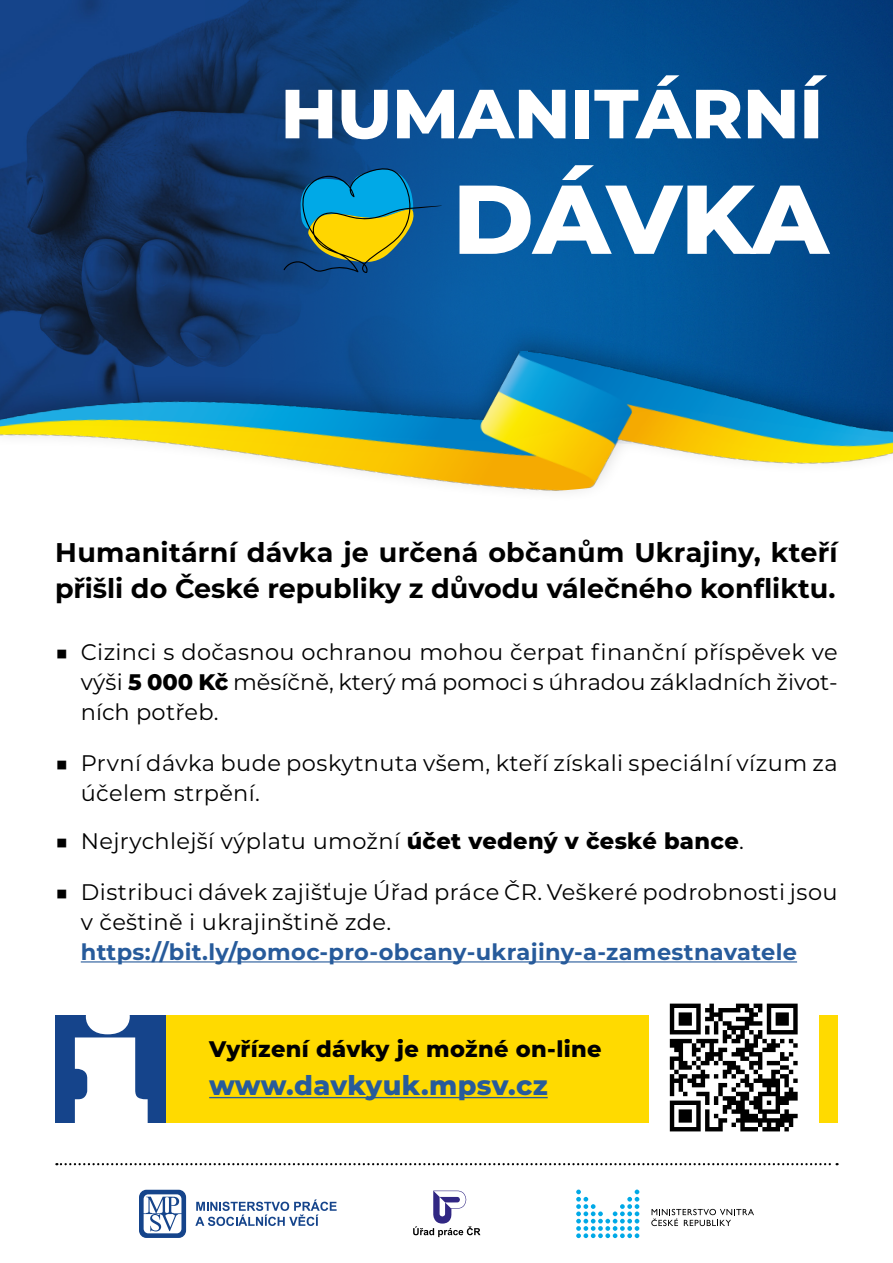
<style>
.page{position:relative;width:893px;height:1263px;background:#fff}
.page>*{position:absolute;margin:0;border:0;box-sizing:border-box;transform-origin:0 0}
.t1{font:800 97.5px "Montserrat";letter-spacing:-.025em;color:#fff}
.t2{font:800 69.3px "Montserrat";color:#fff}
.t3{font:700 27px/36px "Montserrat";color:#000}
.t4{font:800 27px "Montserrat";letter-spacing:.015em;color:#275b9b}
.t5{font:22.5px/30px "Montserrat";letter-spacing:.015em;color:#000}
.t6{font:700 22.5px "Montserrat";letter-spacing:.015em;color:#275b9b}
.t7{font:800 22.5px "Montserrat";letter-spacing:.015em;color:#000}
.s1{font-weight:800}
</style>
<div class="page">
<div style="left:55px;top:1015px;width:783px;height:108px;background:#ffda00"></div>
<img style="left:646px;top:0;width:247px;height:319px">
<img style="left:0;top:0;width:646px;height:319px">
<img style="left:0;top:319px;width:893px;height:173px">
<svg style="left:56px;top:1163px;width:782px;height:2px"></svg>
<hr style="left:81px;top:961px;width:716px;height:1px;background:#275b9b">
<hr style="left:209px;top:1097px;width:339px;height:1px;background:#275b9b">
<svg style="left:139px;top:1190px;width:47px;height:48px"></svg>
<svg style="left:195px;top:1199px;width:142px;height:27px"></svg>
<svg style="left:413px;top:1190px;width:67px;height:47px"></svg>
<svg style="left:651px;top:1209px;width:103px;height:17px"></svg>
<svg style="left:576px;top:1189px;width:63px;height:49px"></svg>
<div style="left:55px;top:1015px;width:111px;height:108px;background:#15448b"></div>
<svg style="left:75px;top:1015px;width:73px;height:108px"></svg>
<svg style="left:284px;top:168px;width:164px;height:105px;background:#3c7b7f"></svg>
<div style="left:649px;top:981px;width:169px;height:173px;background:#fff"></div>
<svg style="left:670px;top:1003px;width:128px;height:128px"></svg>
<h2 class="t2" style="left:281px;top:63px;width:544px">HUMANITÁRNÍ</h2>
<h1 class="t1" style="left:453px;top:148px;width:378px">DÁVKA</h1>
<p class="t3" style="left:55px;top:533px;width:784px">Humanitární dávka je určená občanům Ukrajiny, kteří přišli do České republiky z důvodu válečného konfliktu.</p>
<p class="t5" style="left:81px;top:636px;width:758px;text-align:justify;text-indent:-26px">■ Cizinci s dočasnou ochranou mohou čerpat finanční příspěvek ve výši <span class="s1">5 000 Kč</span> měsíčně, který má pomoci s úhradou základních život&shy;ních potřeb.</p>
<p class="t5" style="left:81px;top:747px;width:758px;text-indent:-26px">■ První dávka bude poskytnuta všem, kteří získali speciální vízum za účelem strpění.</p>
<p class="t5" style="left:55px;top:825px;width:690px">■ Nejrychlejší výplatu umožní <span class="s1">účet vedený v české bance</span>.</p>
<p class="t5" style="left:81px;top:876px;width:758px;text-indent:-26px">■ Distribuci dávek zajišťuje Úřad práce ČR. Veškeré podrobnosti jsou v češtině i ukrajinštině zde.</p>
<p class="t6" style="left:81px;top:935px;width:718px">https://bit.ly/pomoc-pro-obcany-ukrajiny-a-zamestnavatele</p>
<p class="t7" style="left:209px;top:1033px;width:394px">Vyřízení dávky je možné on-line</p>
<p class="t4" style="left:209px;top:1065px;width:340px">www.davkyuk.mpsv.cz</p>
</div>
